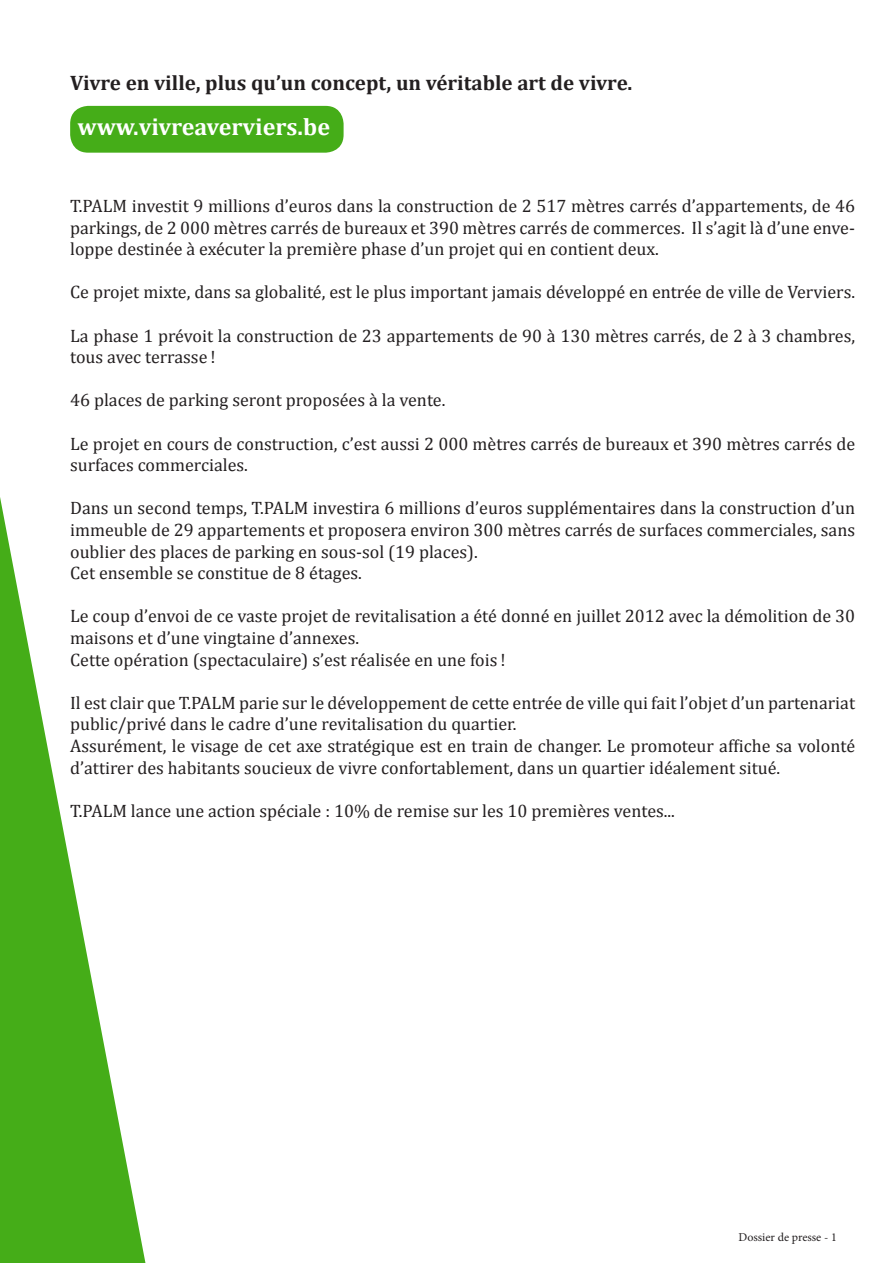
<style>
.page{position:relative;width:893px;height:1263px;background:#fff}
.page>*{position:absolute;margin:0;border:0;box-sizing:border-box;transform-origin:0 0}
.t1{font:700 24px "Cambria";color:#fff}
.t2{font:700 21px "Cambria";color:#231f20}
.t3{font:18px/21.6px "Cambria";color:#231f20}
.t4{font:12px "Minion Pro";color:#231f20}
</style>
<div class="page">
<div style="left:70px;top:106px;width:274px;height:47px;background:#45ad18;border-radius:18px"></div>
<svg style="left:0;top:497px;width:145px;height:766px"></svg>
<p class="t2" style="left:70px;top:68px;width:564px">Vivre en ville, plus qu’un concept, un véritable art de vivre.</p>
<p class="t1" style="left:78px;top:110px;width:254px">www.vivreaverviers.be</p>
<p class="t3" style="left:70px;top:195px;width:786px;text-align:justify">T.PALM investit 9 millions d’euros dans la construction de 2 517 mètres carrés d’appartements, de 46 parkings, de 2 000 mètres carrés de bureaux et 390 mètres carrés de commerces. Il s’agit là d’une enve&shy;loppe destinée à exécuter la première phase d’un projet qui en contient deux.</p>
<p class="t3" style="left:70px;top:281px;width:786px">Ce projet mixte, dans sa globalité, est le plus important jamais développé en entrée de ville de Verviers.</p>
<p class="t3" style="left:70px;top:325px;width:786px">La phase 1 prévoit la construction de 23 appartements de 90 à 130 mètres carrés, de 2 à 3 chambres, tous avec terrasse !</p>
<p class="t3" style="left:70px;top:389px;width:377px">46 places de parking seront proposées à la vente.</p>
<p class="t3" style="left:70px;top:433px;width:786px">Le projet en cours de construction, c’est aussi 2 000 mètres carrés de bureaux et 390 mètres carrés de surfaces commerciales.</p>
<p class="t3" style="left:70px;top:497px;width:786px;text-align:justify">Dans un second temps, T.PALM investira 6 millions d’euros supplémentaires dans la construction d’un immeuble de 29 appartements et proposera environ 300 mètres carrés de surfaces commerciales, sans oublier des places de parking en sous-sol (19 places).</p>
<p class="t3" style="left:70px;top:562px;width:293px">Cet ensemble se constitue de 8 étages.</p>
<p class="t3" style="left:70px;top:605px;width:786px">Le coup d’envoi de ce vaste projet de revitalisation a été donné en juillet 2012 avec la démolition de 30 maisons et d’une vingtaine d’annexes.</p>
<p class="t3" style="left:70px;top:649px;width:437px">Cette opération (spectaculaire) s’est réalisée en une fois !</p>
<p class="t3" style="left:70px;top:692px;width:786px">Il est clair que T.PALM parie sur le développement de cette entrée de ville qui fait l’objet d’un partenariat public/privé dans le cadre d’une revitalisation du quartier.</p>
<p class="t3" style="left:70px;top:735px;width:786px">Assurément, le visage de cet axe stratégique est en train de changer. Le promoteur affiche sa volonté d’attirer des habitants soucieux de vivre confortablement, dans un quartier idéalement situé.</p>
<p class="t3" style="left:70px;top:800px;width:606px">T.PALM lance une action spéciale : 10% de remise sur les 10 premières ventes...</p>
<p class="t4" style="left:738px;top:1229px;width:100px">Dossier de presse - 1</p>
</div>
